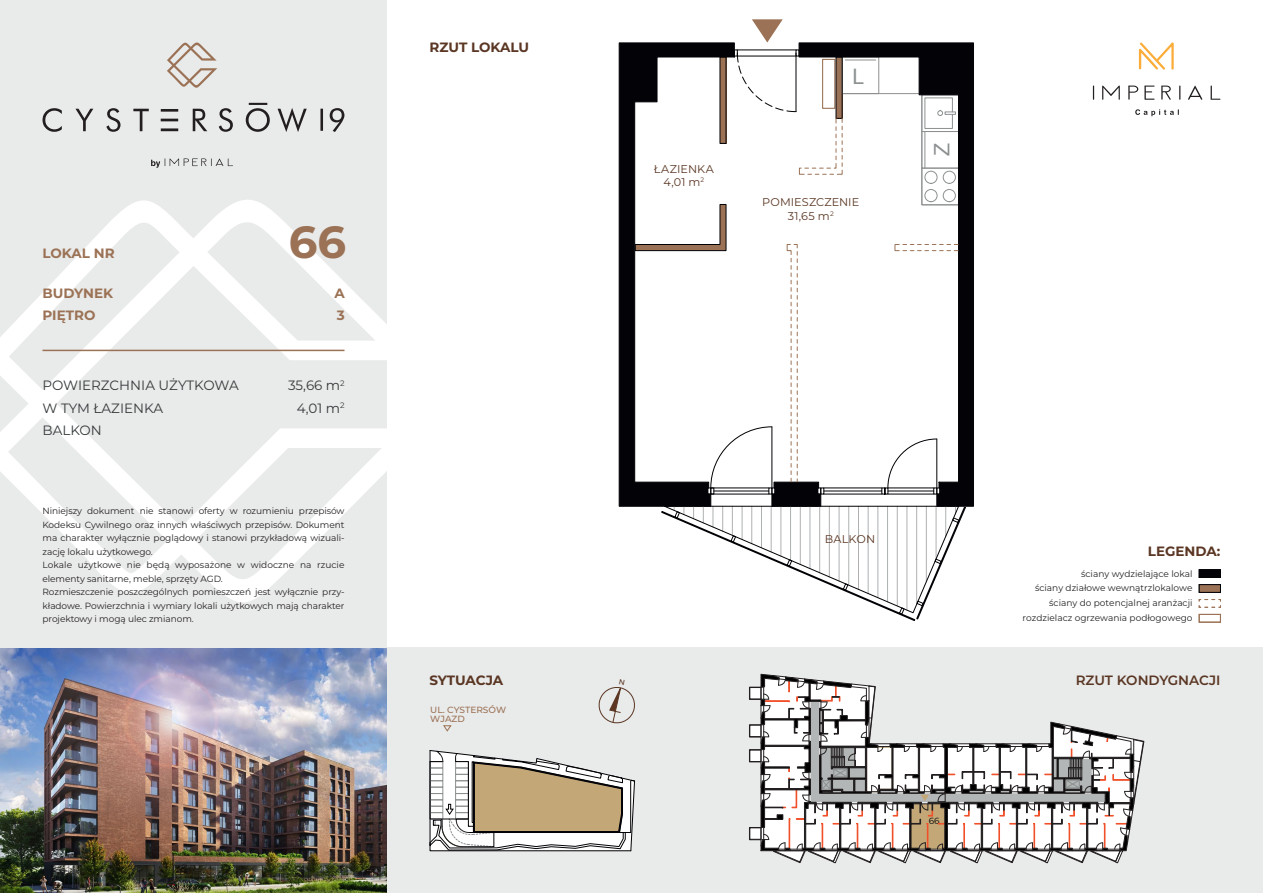
<style>
.page{position:relative;width:1263px;height:893px;background:#fff}
.page>*{position:absolute;margin:0;border:0;box-sizing:border-box;transform-origin:0 0}
.t1{font:700 45px "Montserrat";color:#9b7255}
.t2{font:21.3px "Arial";color:#8d9091}
.t3{font:13.5px "Montserrat";color:#35393b}
.t4{font:700 13.5px "Montserrat";letter-spacing:-.01em;color:#5a3623}
.t5{font:700 13.5px "Montserrat";color:#9b7255}
.t6{font:600 13.5px "Montserrat";color:#5a3623}
.t7{font:11.25px/13.5px "Montserrat";letter-spacing:.01em;color:#5a3623;text-align:center}
.t8{font:9px/13.5px "Montserrat";letter-spacing:-.005em;color:#231f20}
.t9{font:500 9px/9px "Montserrat";color:#9b7255}
.t10{font:8.85px "Montserrat";color:#000001}
</style>
<div class="page">
<div style="left:387px;top:648px;width:876px;height:245px;background:#e9eaea"></div>
<div style="left:0;top:0;width:387px;height:893px;background:#e9eaea"></div>
<svg style="left:0;top:200px;width:387px;height:402px"></svg>
<svg style="left:1139px;top:42px;width:35px;height:28px"></svg>
<svg style="left:1135px;top:109px;width:44px;height:7px"></svg>
<svg style="left:1093px;top:86px;width:1px;height:14px"></svg>
<svg style="left:1179px;top:86px;width:1px;height:14px"></svg>
<svg style="left:1128px;top:86px;width:10px;height:14px"></svg>
<svg style="left:1144px;top:86px;width:10px;height:14px"></svg>
<svg style="left:1161px;top:86px;width:10px;height:14px"></svg>
<svg style="left:1210px;top:86px;width:10px;height:14px"></svg>
<svg style="left:1188px;top:86px;width:14px;height:14px"></svg>
<svg style="left:1102px;top:86px;width:18px;height:14px"></svg>
<img style="left:0;top:648px;width:387px;height:245px">
<svg style="left:443px;top:725px;width:9px;height:7px"></svg>
<svg style="left:429px;top:750px;width:206px;height:101px;background:#c4b9a7"></svg>
<svg style="left:167px;top:42px;width:50px;height:46px"></svg>
<svg style="left:43px;top:103px;width:301px;height:29px"></svg>
<svg style="left:151px;top:158px;width:82px;height:10px"></svg>
<div style="left:1199px;top:569px;width:22px;height:9px;background:#030307"></div>
<div style="left:1199px;top:584px;width:22px;height:9px;background:#9b7255;border:1px solid #030307"></div>
<svg style="left:1199px;top:599px;width:22px;height:9px"></svg>
<div style="left:1199px;top:614px;width:22px;height:9px;border:1px solid #9b7255"></div>
<hr style="left:43px;top:350px;width:301px;height:1px;background:#9b7255">
<div style="left:799px;top:43px;width:174px;height:463px;background:#030307"></div>
<svg style="left:619px;top:43px;width:115px;height:463px;background:#040408"></svg>
<svg style="left:635px;top:50px;width:331px;height:571px"></svg>
<svg style="left:752px;top:19px;width:31px;height:24px"></svg>
<div style="left:749px;top:827px;width:12px;height:13px;border:1px solid #231f20"></div>
<div style="left:749px;top:828px;width:12px;height:11px;border:1px solid #231f20"></div>
<div style="left:749px;top:749px;width:12px;height:13px;border:1px solid #231f20"></div>
<div style="left:749px;top:750px;width:12px;height:12px;border:1px solid #231f20"></div>
<div style="left:749px;top:724px;width:12px;height:13px;border:1px solid #231f20"></div>
<div style="left:749px;top:725px;width:12px;height:12px;border:1px solid #231f20"></div>
<div style="left:749px;top:687px;width:12px;height:13px;border:1px solid #231f20"></div>
<div style="left:749px;top:687px;width:12px;height:12px;border:1px solid #231f20"></div>
<svg style="left:760px;top:673px;width:384px;height:191px"></svg>
<svg style="left:598px;top:687px;width:37px;height:37px"></svg>
<h3 class="t5" style="left:43px;top:244px;width:74px">LOKAL NR</h3>
<h1 class="t1" style="left:289px;top:210px;width:59px">66</h1>
<h3 class="t5" style="left:43px;top:283px;width:72px">BUDYNEK</h3>
<h3 class="t5" style="left:334px;top:283px;width:12px">A</h3>
<h3 class="t5" style="left:43px;top:306px;width:54px">PIĘTRO</h3>
<h3 class="t5" style="left:337px;top:306px;width:9px">3</h3>
<h3 class="t3" style="left:43px;top:376px;width:198px">POWIERZCHNIA UŻYTKOWA</h3>
<h3 class="t3" style="left:288px;top:376px;width:58px">35,66 m<sup>2</sup></h3>
<h3 class="t3" style="left:43px;top:399px;width:122px">W TYM ŁAZIENKA</h3>
<h3 class="t3" style="left:297px;top:399px;width:50px">4,01 m<sup>2</sup></h3>
<h3 class="t3" style="left:43px;top:421px;width:61px">BALKON</h3>
<p class="t8" style="left:43px;top:504px;width:304px">Niniejszy dokument nie stanowi oferty w rozumieniu przepisów Kodeksu Cywilnego oraz innych właściwych przepisów. Dokument ma charakter wyłącznie poglądowy i stanowi przykładową wizuali&shy;zację lokalu użytkowego.<br>Lokale użytkowe nie będą wyposażone w widoczne na rzucie elementy sanitarne, meble, sprzęty AGD.<br>Rozmieszczenie poszczególnych pomieszczeń jest wyłącznie przy&shy;kładowe. Powierzchnia i wymiary lokali użytkowych mają charakter projektowy i mogą ulec zmianom.</p>
<h3 class="t4" style="left:430px;top:37px;width:101px">RZUT LOKALU</h3>
<h3 class="t4" style="left:430px;top:671px;width:75px">SYTUACJA</h3>
<p class="t9" style="left:430px;top:705px;width:77px">UL. CYSTERSÓW<br>WJAZD</p>
<p class="t7" style="left:654px;top:161px;width:62px">ŁAZIENKA<br>4,01 m<sup>2</sup></p>
<h2 class="t2" style="left:852px;top:65px;width:13px">L</h2>
<p class="t7" style="left:762px;top:195px;width:99px">POMIESZCZENIE<br>31,65 m<sup>2</sup></p>
<h2 class="t2" style="left:930px;top:156px;width:15px;rotate:-90deg">Z</h2>
<p class="t7" style="left:825px;top:532px;width:52px">BALKON</p>
<p class="t10" style="left:929px;top:815px;width:12px">66</p>
<h3 class="t4" style="left:1148px;top:541px;width:74px">LEGENDA:</h3>
<p class="t8" style="left:1022px;top:566px;width:172px;line-height:14.7px;text-align:right">ściany wydzielające lokal<br>ściany działowe wewnątrzlokalowe ściany do potencjalnej aranżacji rozdzielacz ogrzewania podłogowego</p>
<h3 class="t6" style="left:1076px;top:671px;width:146px">RZUT KONDYGNACJI</h3>
</div>
